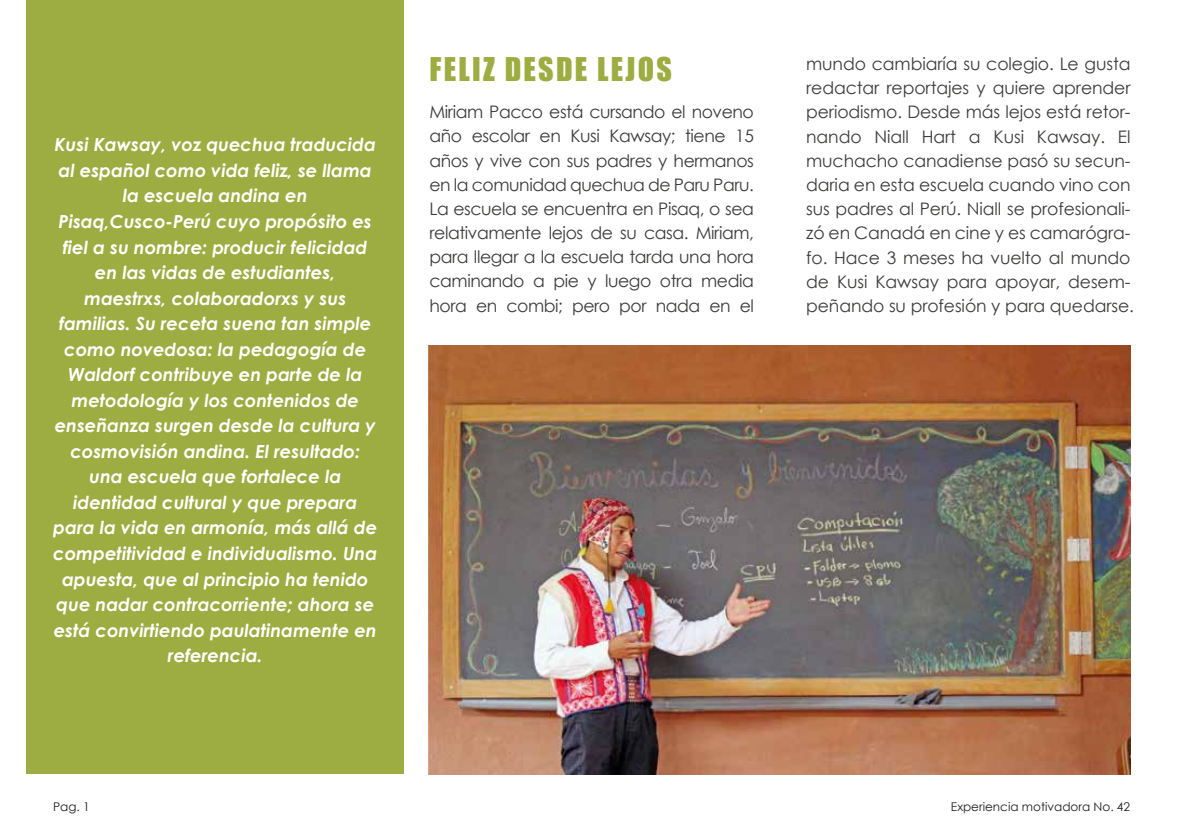
<style>
.page{position:relative;width:1182px;height:831px;background:#fff}
.page>*{position:absolute;margin:0;border:0;box-sizing:border-box;transform-origin:0 0}
.t1{font:30px "Impact";letter-spacing:.075em;color:#9dad41}
.t2{font:italic 700 18px/25.5px "Century Gothic";color:#fff;text-align:center}
.t3{font:17.25px/24.2px "Century Gothic";letter-spacing:-.005em;color:#3c3c3b;text-align:justify}
.t4{font:12px "Century Gothic";color:#1d1d1b}
</style>
<div class="page">
<img style="left:428px;top:345px;width:702px;height:429px">
<div style="left:26px;top:0;width:377px;height:773px;background:#9dad41"></div>
<p class="t2" style="left:53px;top:131px;width:325px">Kusi Kawsay, voz quechua traducida al español como vida feliz, se llama la escuela andina en<br>Pisaq,Cusco-Perú cuyo propósito es fiel a su nombre: producir felicidad en las vidas de estudiantes, maestrxs, colaboradorxs y sus familias. Su receta suena tan simple como novedosa: la pedagogía de<br>Waldorf contribuye en parte de la metodología y los contenidos de enseñanza surgen desde la cultura y cosmovisión andina. El resultado: una escuela que fortalece la identidad cultural y que prepara para la vida en armonía, más allá de competitividad e individualismo. Una apuesta, que al principio ha tenido que nadar contracorriente; ahora se está convirtiendo paulatinamente en referencia.</p>
<h1 class="t1" style="left:430px;top:46px;width:244px">FELIZ DESDE LEJOS</h1>
<p class="t3" style="left:430px;top:100px;width:326px">Miriam Pacco está cursando el noveno año escolar en Kusi Kawsay; tiene 15 años y vive con sus padres y hermanos en la comunidad quechua de Paru Paru.<br>La escuela se encuentra en Pisaq, o sea relativamente lejos de su casa. Miriam, para llegar a la escuela tarda una hora caminando a pie y luego otra media hora en combi; pero por nada en el</p>
<p class="t3" style="left:806px;top:51px;width:329px;text-align:left">mundo cambiaría su colegio. Le gusta redactar reportajes y quiere aprender periodismo. Desde más lejos está retor&shy;nando Niall Hart a Kusi Kawsay. El muchacho canadiense pasó su secun&shy;daria en esta escuela cuando vino con sus padres al Perú. Niall se profesionali&shy;zó en Canadá en cine y es camarógra&shy;fo. Hace 3 meses ha vuelto al mundo de Kusi Kawsay para apoyar, desem&shy;peñando su profesión y para quedarse.</p>
<p class="t4" style="left:53px;top:797px;width:38px">Pag. 1</p>
<p class="t4" style="left:951px;top:797px;width:181px">Experiencia motivadora No. 42</p>
</div>
